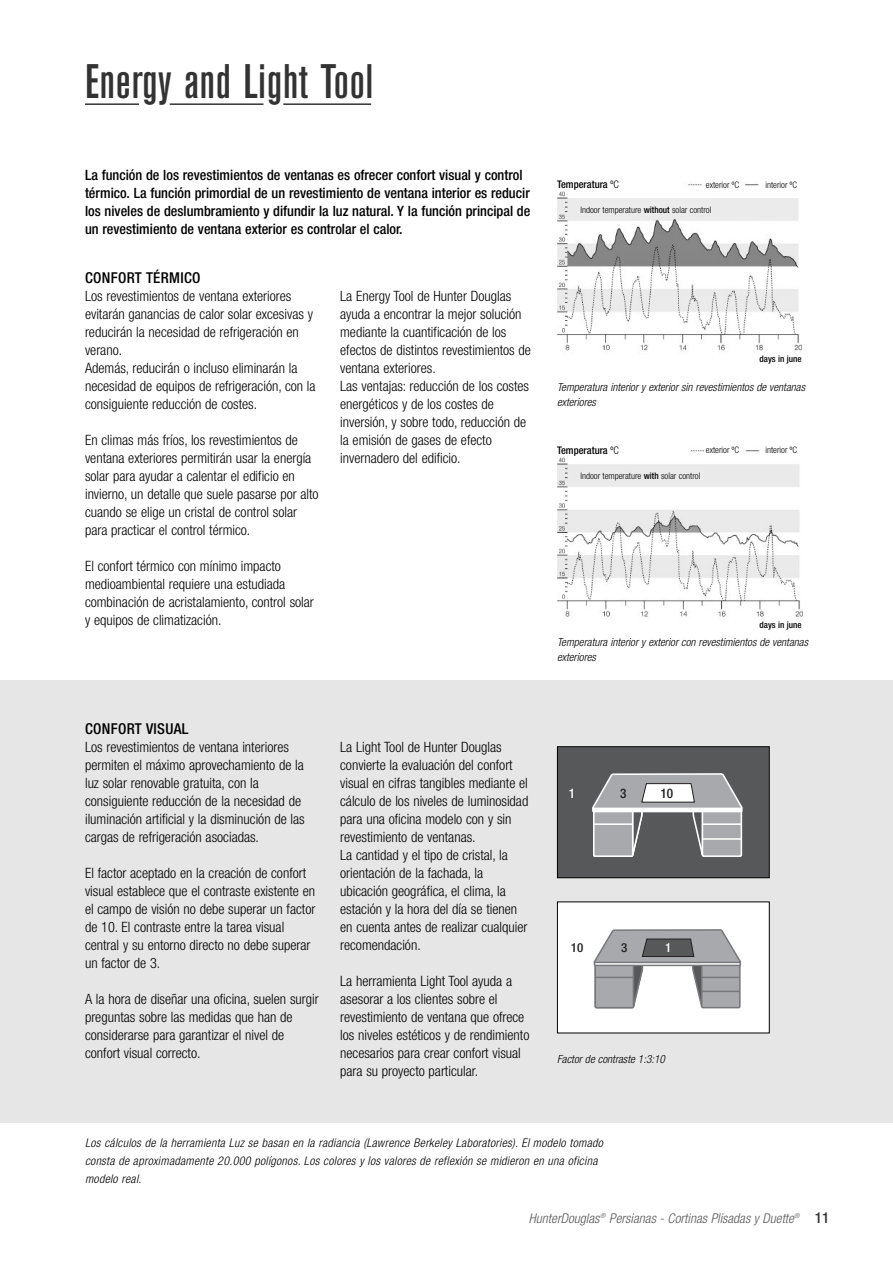
<style>
.page{position:relative;width:893px;height:1263px;background:#fff}
.page>*{position:absolute;margin:0;border:0;box-sizing:border-box;transform-origin:0 0}
.t1{font:500 condensed 48px "Akzidenz Grotesk BE";letter-spacing:.02em;color:#333}
.t2{font:500 condensed 15px "Helvetica Neue";letter-spacing:.025em;color:#000}
.t3{font:500 condensed 15px "Helvetica Neue";color:#333}
.t4{font:300 condensed 14.25px/18px "Helvetica Neue";color:#000}
.t5{font:500 condensed 14.25px/18px "Helvetica Neue";color:#000}
.t6{font:italic 300 condensed 13.5px "Helvetica Neue";letter-spacing:.005em;color:#595959}
.t7{font:500 condensed 13.2px "Helvetica Neue";color:#231f20}
.t8{font:500 condensed 13.2px "Helvetica Neue";color:#fff}
.t9{font:500 condensed 12.45px "Helvetica Neue";color:#231f20;scale:1.04 1}
.t10{font:500 condensed 12.45px "Helvetica Neue";color:#fff;scale:1.04 1}
.t11{font:italic 300 condensed 12px/18px "Helvetica Neue";letter-spacing:.025em;color:#000}
.t12{font:italic 300 condensed 11.25px/15.3px "Helvetica Neue";letter-spacing:.005em;color:#000}
.t13{font:500 condensed 10.5px "Helvetica Neue";color:#000}
.t14{font:300 condensed 9px "Helvetica Neue";color:#000}
.t15{font:500 condensed 9px "Helvetica Neue";color:#000}
.s1{font-weight:300}
.s2{font-weight:500}
</style>
<div class="page">
<div style="left:0;top:680px;width:893px;height:443px;background:#e6e6e6"></div>
<hr style="left:85px;top:103px;width:54px;height:2px;background:#333">
<hr style="left:170px;top:103px;width:93px;height:2px;background:#333">
<hr style="left:283px;top:103px;width:88px;height:2px;background:#333">
<div style="left:558px;top:747px;width:211px;height:130px;background:#57585a"></div>
<div style="left:593px;top:808px;width:40px;height:49px;border:2px solid #fff"></div>
<div style="left:702px;top:808px;width:40px;height:49px;border:2px solid #fff"></div>
<svg style="left:592px;top:773px;width:151px;height:82px"></svg>
<div style="left:557px;top:746px;width:213px;height:132px;border:1px solid #000"></div>
<div style="left:558px;top:902px;width:211px;height:128px;background:#fff"></div>
<div style="left:594px;top:962px;width:40px;height:46px;border:2px solid #76787b"></div>
<div style="left:701px;top:962px;width:40px;height:46px;border:2px solid #76787b"></div>
<svg style="left:593px;top:929px;width:148px;height:78px"></svg>
<div style="left:557px;top:901px;width:213px;height:132px;border:1px solid #000"></div>
<img style="left:557px;top:450px;width:245px;height:167px">
<img style="left:557px;top:183px;width:245px;height:168px">
<h1 class="t1" style="left:85px;top:64px;width:290px">Energy and Light Tool</h1>
<p class="t5" style="left:85px;top:167px;width:447px">La función de los revestimientos de ventanas es ofrecer confort visual y control térmico. La función primordial de un revestimiento de ventana interior es reducir los niveles de deslumbramiento y difundir la luz natural. Y la función principal de un revestimiento de ventana exterior es controlar el calor.</p>
<p class="t2" style="left:85px;top:272px;width:117px">CONFORT TÉRMICO</p>
<p class="t4" style="left:85px;top:288px;width:232px">Los revestimientos de ventana exteriores evitarán ganancias de calor solar excesivas y reducirán la necesidad de refrigeración en verano.<br>Además, reducirán o incluso eliminarán la necesidad de equipos de refrigeración, con la consiguiente reducción de costes.</p>
<p class="t4" style="left:85px;top:432px;width:235px">En climas más fríos, los revestimientos de ventana exteriores permitirán usar la energía solar para ayudar a calentar el edificio en invierno, un detalle que suele pasarse por alto cuando se elige un cristal de control solar para practicar el control térmico.</p>
<p class="t4" style="left:85px;top:558px;width:230px">El confort térmico con mínimo impacto medioambiental requiere una estudiada combinación de acristalamiento, control solar y equipos de climatización.</p>
<p class="t4" style="left:340px;top:288px;width:192px">La Energy Tool de Hunter Douglas ayuda a encontrar la mejor solución mediante la cuantificación de los efectos de distintos revestimientos de ventana exteriores.<br>Las ventajas: reducción de los costes energéticos y de los costes de inversión, y sobre todo, reducción de la emisión de gases de efecto invernadero del edificio.</p>
<p class="t2" style="left:85px;top:723px;width:105px">CONFORT VISUAL</p>
<p class="t4" style="left:85px;top:739px;width:221px">Los revestimientos de ventana interiores permiten el máximo aprovechamiento de la luz solar renovable gratuita, con la consiguiente reducción de la necesidad de iluminación artificial y la disminución de las cargas de refrigeración asociadas.</p>
<p class="t4" style="left:85px;top:865px;width:232px">El factor aceptado en la creación de confort visual establece que el contraste existente en el campo de visión no debe superar un factor de 10. El contraste entre la tarea visual central y su entorno directo no debe superar un factor de 3.</p>
<p class="t4" style="left:85px;top:991px;width:235px">A la hora de diseñar una oficina, suelen surgir preguntas sobre las medidas que han de considerarse para garantizar el nivel de confort visual correcto.</p>
<p class="t4" style="left:340px;top:739px;width:190px">La Light Tool de Hunter Douglas convierte la evaluación del confort visual en cifras tangibles mediante el cálculo de los niveles de luminosidad para una oficina modelo con y sin revestimiento de ventanas.<br>La cantidad y el tipo de cristal, la orientación de la fachada, la ubicación geográfica, el clima, la estación y la hora del día se tienen en cuenta antes de realizar cualquier recomendación.</p>
<p class="t4" style="left:340px;top:973px;width:191px">La herramienta Light Tool ayuda a asesorar a los clientes sobre el revestimiento de ventana que ofrece los niveles estéticos y de rendimiento necesarios para crear confort visual para su proyecto particular.</p>
<p class="t13" style="left:557px;top:180px;width:63px">Temperatura <span class="s1">ºC</span></p>
<p class="t14" style="left:580px;top:207px;width:132px">Indoor temperature <span class="s2">without</span> solar control</p>
<p class="t14" style="left:706px;top:181px;width:35px">exterior ºC</p>
<p class="t14" style="left:765px;top:181px;width:33px">interior ºC</p>
<p class="t15" style="left:759px;top:355px;width:44px">days in june</p>
<p class="t12" style="left:557px;top:380px;width:250px">Temperatura interior y exterior sin revestimientos de ventanas exteriores</p>
<p class="t13" style="left:557px;top:446px;width:63px">Temperatura <span class="s1">ºC</span></p>
<p class="t14" style="left:580px;top:472px;width:121px">Indoor temperature <span class="s2">with</span> solar control</p>
<p class="t14" style="left:706px;top:447px;width:35px">exterior ºC</p>
<p class="t14" style="left:765px;top:447px;width:33px">interior ºC</p>
<p class="t15" style="left:759px;top:621px;width:44px">days in june</p>
<p class="t12" style="left:557px;top:635px;width:252px">Temperatura interior y exterior con revestimientos de ventanas exteriores</p>
<p class="t8" style="left:569px;top:788px;width:8px">1</p>
<p class="t7" style="left:620px;top:788px;width:8px">3</p>
<p class="t7" style="left:660px;top:788px;width:14px">10</p>
<p class="t9" style="left:571px;top:943px;width:13px">10</p>
<p class="t9" style="left:621px;top:943px;width:7px">3</p>
<p class="t10" style="left:665px;top:943px;width:7px">1</p>
<p class="t12" style="left:557px;top:1052px;width:109px">Factor de contraste 1:3:10</p>
<p class="t11" style="left:85px;top:1134px;width:519px">Los cálculos de la herramienta Luz se basan en la radiancia (Lawrence Berkeley Laboratories). El modelo tomado consta de aproximadamente 20.000 polígonos. Los colores y los valores de reflexión se midieron en una oficina modelo real.</p>
<p class="t6" style="left:529px;top:1213px;width:272px">HunterDouglas<sup>®</sup> Persianas - Cortinas Plisadas y Duette<sup>®</sup></p>
<p class="t3" style="left:815px;top:1212px;width:16px">11</p>
</div>
